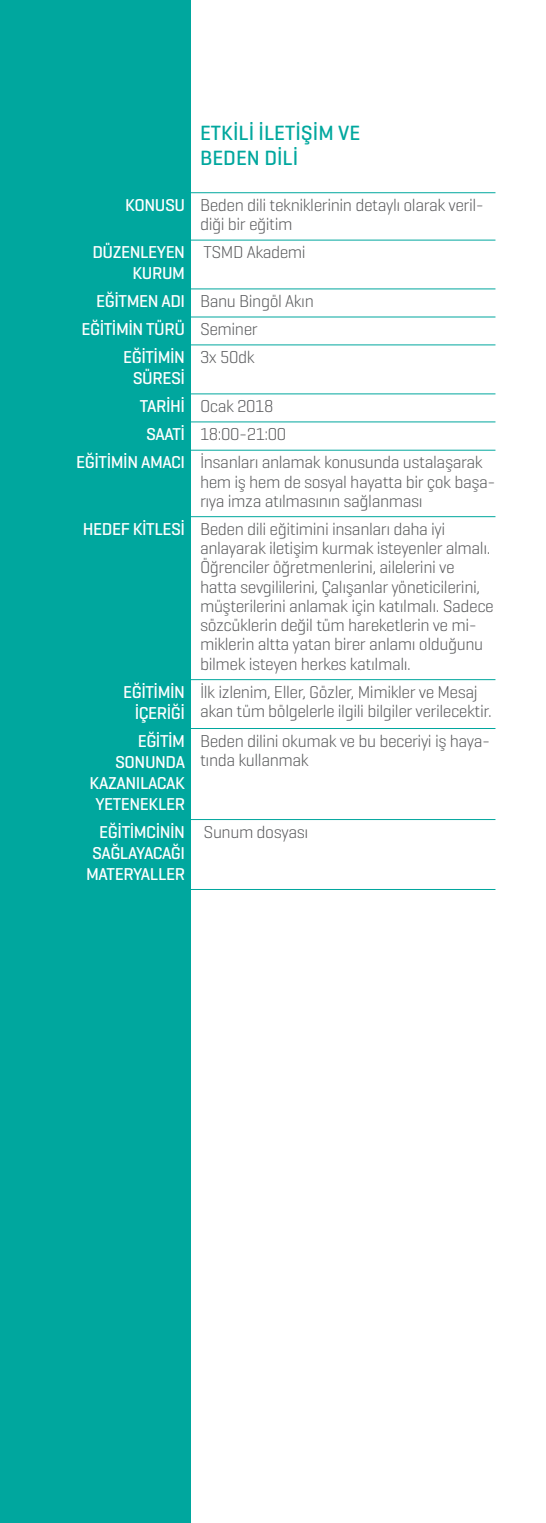
<style>
.page{position:relative;width:546px;height:1523px;background:#fff}
.page>*{position:absolute;margin:0;border:0;box-sizing:border-box;transform-origin:0 0}
.t1{font:500 21px/25.2px "Geogrotesque";color:#00a79e}
.t2{font:300 17.5px/19.2px "Geogrotesque";letter-spacing:-.025em;color:#58595b}
.t3{font:500 17.5px/21px "Geogrotesque";letter-spacing:-.025em;color:#fff;text-align:right}
.s1{font-weight:500;color:#fff}
.s2{font-weight:300;color:#58595b}
</style>
<div class="page">
<div style="left:0;top:0;width:190px;height:1523px;background:#00a79e"></div>
<hr style="left:143px;top:192px;width:352px;height:1px;background:#00a79e">
<hr style="left:143px;top:240px;width:352px;height:1px;background:#00a79e">
<hr style="left:143px;top:288px;width:352px;height:1px;background:#00a79e">
<hr style="left:143px;top:316px;width:352px;height:1px;background:#00a79e">
<hr style="left:143px;top:344px;width:352px;height:1px;background:#00a79e">
<hr style="left:143px;top:393px;width:352px;height:1px;background:#00a79e">
<hr style="left:143px;top:421px;width:352px;height:1px;background:#00a79e">
<hr style="left:143px;top:450px;width:352px;height:1px;background:#00a79e">
<hr style="left:143px;top:516px;width:352px;height:1px;background:#00a79e">
<hr style="left:143px;top:679px;width:352px;height:1px;background:#00a79e">
<hr style="left:143px;top:728px;width:352px;height:1px;background:#00a79e">
<hr style="left:143px;top:819px;width:352px;height:1px;background:#00a79e">
<hr style="left:143px;top:889px;width:352px;height:1px;background:#00a79e">
<p class="t1" style="left:200px;top:120px;width:162px">ETKİLİ İLETİŞİM VE<br>BEDEN DİLİ</p>
<p class="t2" style="left:200px;top:195px;width:285px;text-indent:-75px"><span class="s1">KONUSU</span> Beden dili tekniklerinin detaylı olarak veril&shy;diği bir eğitim</p>
<p class="t3" style="left:92px;top:241px;width:94px">DÜZENLEYEN<br>KURUM</p>
<p class="t2" style="left:204px;top:242px;width:104px">TSMD Akademi</p>
<p class="t2" style="left:96px;top:291px;width:219px"><span class="s1">EĞİTMEN ADI</span> Banu Bingöl Akın</p>
<p class="t3" style="left:81px;top:318px;width:178px">EĞİTİMİN TÜRÜ <span class="s2">Seminer</span></p>
<p class="t3" style="left:123px;top:346px;width:63px">EĞİTİMİN</p>
<p class="t3" style="left:133px;top:367px;width:54px">SÜRESİ</p>
<p class="t2" style="left:200px;top:347px;width:56px">3x 50dk</p>
<p class="t2" style="left:140px;top:396px;width:135px"><span class="s1">TARİHİ</span> Ocak 2018</p>
<p class="t2" style="left:146px;top:424px;width:142px"><span class="s1">SAATİ</span> 18:00-21:00</p>
<p class="t2" style="left:76px;top:452px;width:408px"><span class="s1">EĞİTİMİN AMACI</span> İnsanları anlamak konusunda ustalaşarak</p>
<p class="t2" style="left:200px;top:471px;width:297px">hem iş hem de sosyal hayatta bir çok başa&shy;rıya imza atılmasının sağlanması</p>
<p class="t2" style="left:200px;top:519px;width:295px;text-indent:-117px"><span class="s1">HEDEF KİTLESİ</span> Beden dili eğitimini insanları daha iyi anlayarak iletişim kurmak isteyenler almalı.<br>Öğrenciler öğretmenlerini, ailelerini ve hatta sevgililerini, Çalışanlar yöneticilerini, müşterilerini anlamak için katılmalı. Sadece sözcüklerin değil tüm hareketlerin ve mi&shy;miklerin altta yatan birer anlamı olduğunu bilmek isteyen herkes katılmalı.</p>
<p class="t3" style="left:123px;top:681px;width:63px">EĞİTİMİN<br>İÇERİĞİ</p>
<p class="t2" style="left:200px;top:681px;width:293px">İlk izlenim, Eller, Gözler, Mimikler ve Mesaj akan tüm bölgelerle ilgili bilgiler verilecektir.</p>
<p class="t3" style="left:90px;top:730px;width:97px">EĞİTİM<br>SONUNDA<br>KAZANILACAK<br>YETENEKLER</p>
<p class="t2" style="left:200px;top:730px;width:292px">Beden dilini okumak ve bu beceriyi iş haya&shy;tında kullanmak</p>
<p class="t3" style="left:86px;top:821px;width:100px">EĞİTİMCİNİN<br>SAĞLAYACAĞI<br>MATERYALLER</p>
<p class="t2" style="left:204px;top:821px;width:106px">Sunum dosyası</p>
</div>
